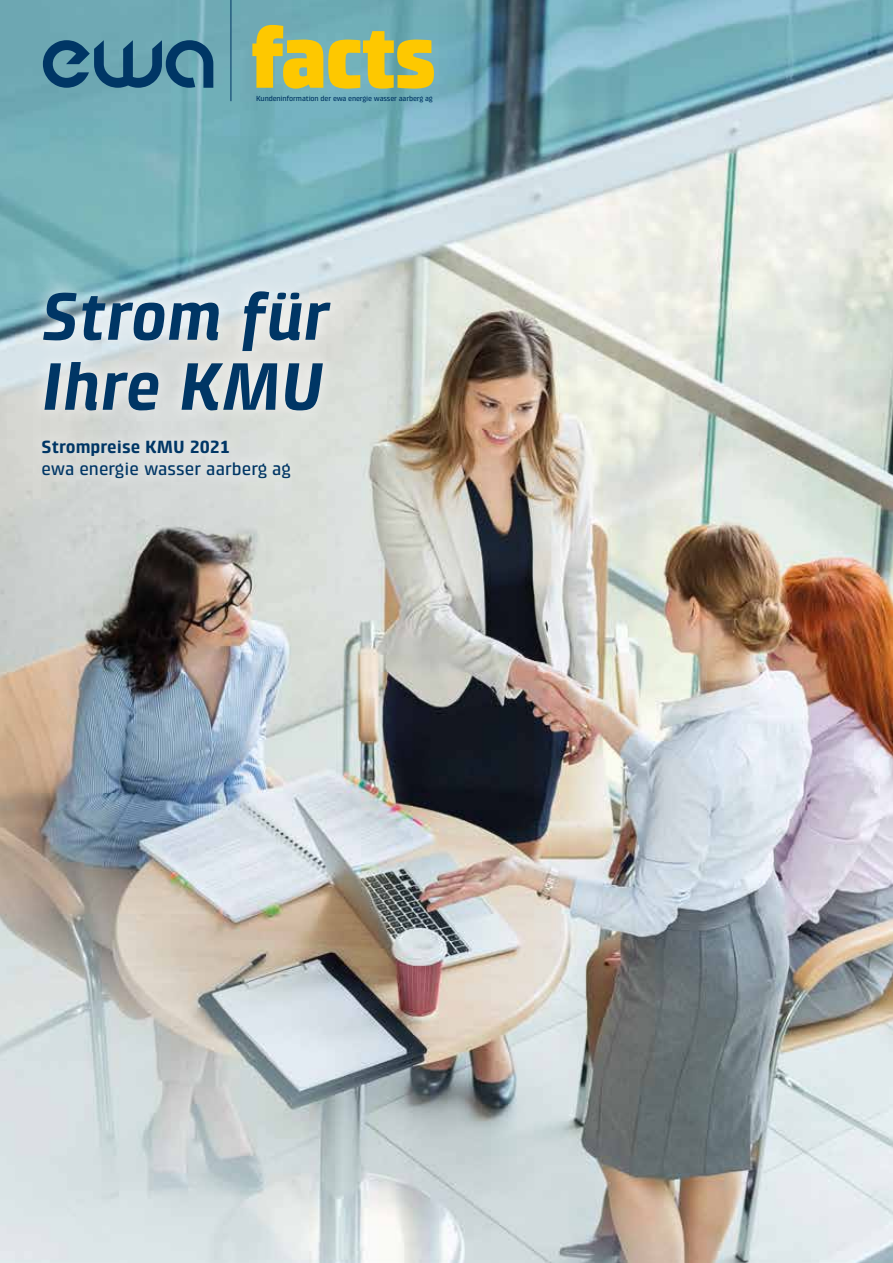
<style>
.page{position:relative;width:893px;height:1263px;background:#fff}
.page>*{position:absolute;margin:0;border:0;box-sizing:border-box;transform-origin:0 0}
.t1{font:900 88.65px "Klint Std";letter-spacing:-.04em;color:#fec800}
.t2{font:italic 700 68.25px/70.1px "Klint Std";color:#003665}
.t3{font:500 18px "Klint Std";color:#003665}
.t4{font:700 18px "Klint Std";color:#003665}
.t5{font:500 7.5px "Klint Std";letter-spacing:-.02em;color:#003665}
</style>
<div class="page">
<img style="left:0;top:0;width:893px;height:1263px">
<div style="left:27px;top:276px;width:318px;height:216px;background:#fff;opacity:.83"></div>
<hr style="left:231px;top:0;width:1px;height:101px;background:#003665">
<svg style="left:43px;top:40px;width:170px;height:48px;background:#3c7490"></svg>
<h1 class="t1" style="left:249px;top:7px;width:190px">facts</h1>
<p class="t5" style="left:256px;top:94px;width:178px">Kundeninformation der ewa energie wasser aarberg ag</p>
<h2 class="t2" style="left:42px;top:282px;width:290px">Strom für<br>Ihre KMU</h2>
<h3 class="t4" style="left:42px;top:437px;width:190px">Strompreise KMU 2021</h3>
<h3 class="t3" style="left:42px;top:458px;width:251px">ewa energie wasser aarberg ag</h3>
</div>
